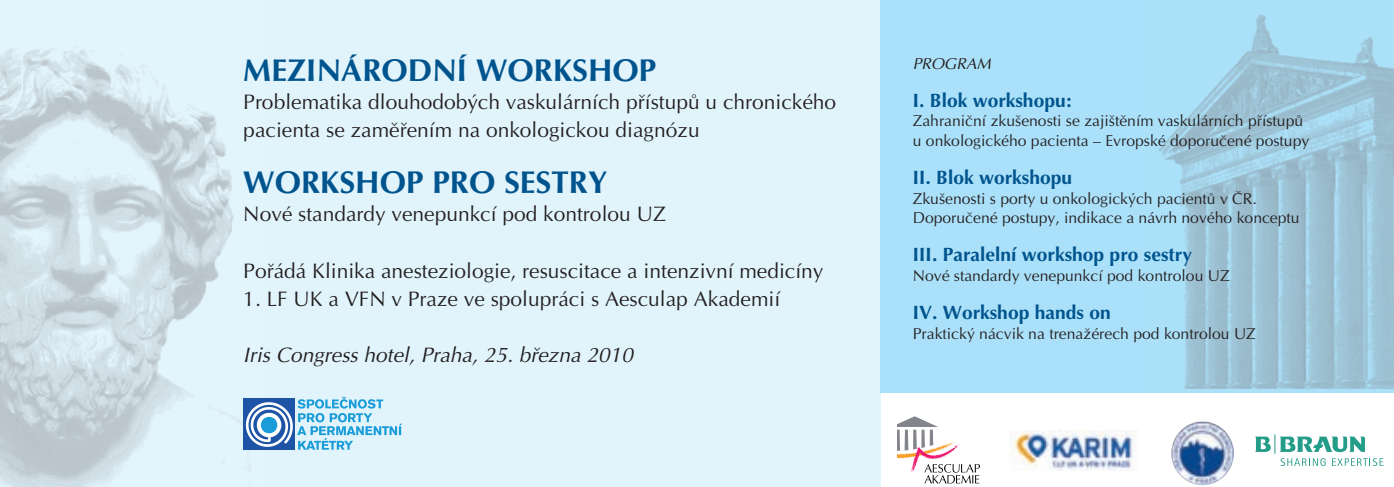
<style>
.page{position:relative;width:1394px;height:487px;background:#fff}
.page>*{position:absolute;margin:0;border:0;box-sizing:border-box;transform-origin:0 0}
.t1{font:700 31.5px "Optima CE";color:#00548e}
.t2{font:21px/28px "Optima CE";color:#231f20}
.t3{font:italic 21px "Optima CE";color:#231f20}
.t4{font:700 19.25px "Optima CE";color:#00548e}
.t5{font:15.75px/19.2px "Optima CE";color:#231f20}
.t6{font:italic 15.75px "Optima CE";color:#231f20}
</style>
<div class="page">
<div style="left:0;top:0;width:881px;height:486px;background:#e1f4fc"></div>
<img style="left:0;top:49px;width:265px;height:437px">
<div style="left:881px;top:0;width:513px;height:392px;background:#aae0f9"></div>
<img style="left:1158px;top:15px;width:236px;height:374px">
<svg style="left:245px;top:396px;width:157px;height:53px"></svg>
<svg style="left:898px;top:416px;width:82px;height:67px"></svg>
<svg style="left:1255px;top:434px;width:128px;height:31px"></svg>
<img style="left:1171px;top:421px;width:28px;height:47px">
<img style="left:1009px;top:430px;width:128px;height:40px">
<h1 class="t1" style="left:243px;top:54px;width:414px">Mezinárodní Workshop</h1>
<h2 class="t2" style="left:243px;top:88px;width:594px">Problematika dlouhodobých vaskulárních přístupů u chronického pacienta se zaměřením na onkologickou diagnózu</h2>
<h1 class="t1" style="left:243px;top:166px;width:366px">Workshop pro sestry</h1>
<h2 class="t2" style="left:243px;top:200px;width:424px">Nové standardy venepunkcí pod kontrolou UZ</h2>
<h2 class="t2" style="left:243px;top:256px;width:582px">Pořádá Klinika anesteziologie, resuscitace a intenzivní medicíny</h2>
<h2 class="t2" style="left:243px;top:284px;width:538px">1. LF UK a VFN v Praze ve spolupráci s Aesculap Akademií</h2>
<h2 class="t3" style="left:243px;top:343px;width:391px">Iris Congress hotel, Praha, 25. března 2010</h2>
<p class="t6" style="left:913px;top:55px;width:79px">Program</p>
<p class="t4" style="left:913px;top:91px;width:160px">I . Blok workshopu:</p>
<p class="t5" style="left:913px;top:112px;width:398px">Zahraniční zkušenosti se zajištěním vaskulárních přístupů u onkologického pacienta – Evropské doporučené postupy</p>
<p class="t4" style="left:913px;top:168px;width:161px">II . Blok workshopu</p>
<p class="t5" style="left:913px;top:189px;width:388px">Zkušenosti s porty u onkologických pacientů v ČR.<br>Doporučené postupy, indikace a návrh nového konceptu</p>
<p class="t4" style="left:913px;top:245px;width:281px">III . Paralelní workshop pro sestry</p>
<p class="t5" style="left:913px;top:266px;width:318px">Nové standardy venepunkcí pod kontrolou UZ</p>
<p class="t4" style="left:913px;top:302px;width:199px">I V. Workshop hands on</p>
<p class="t5" style="left:913px;top:323px;width:345px">Praktický nácvik na trenažérech pod kontrolou UZ</p>
</div>
